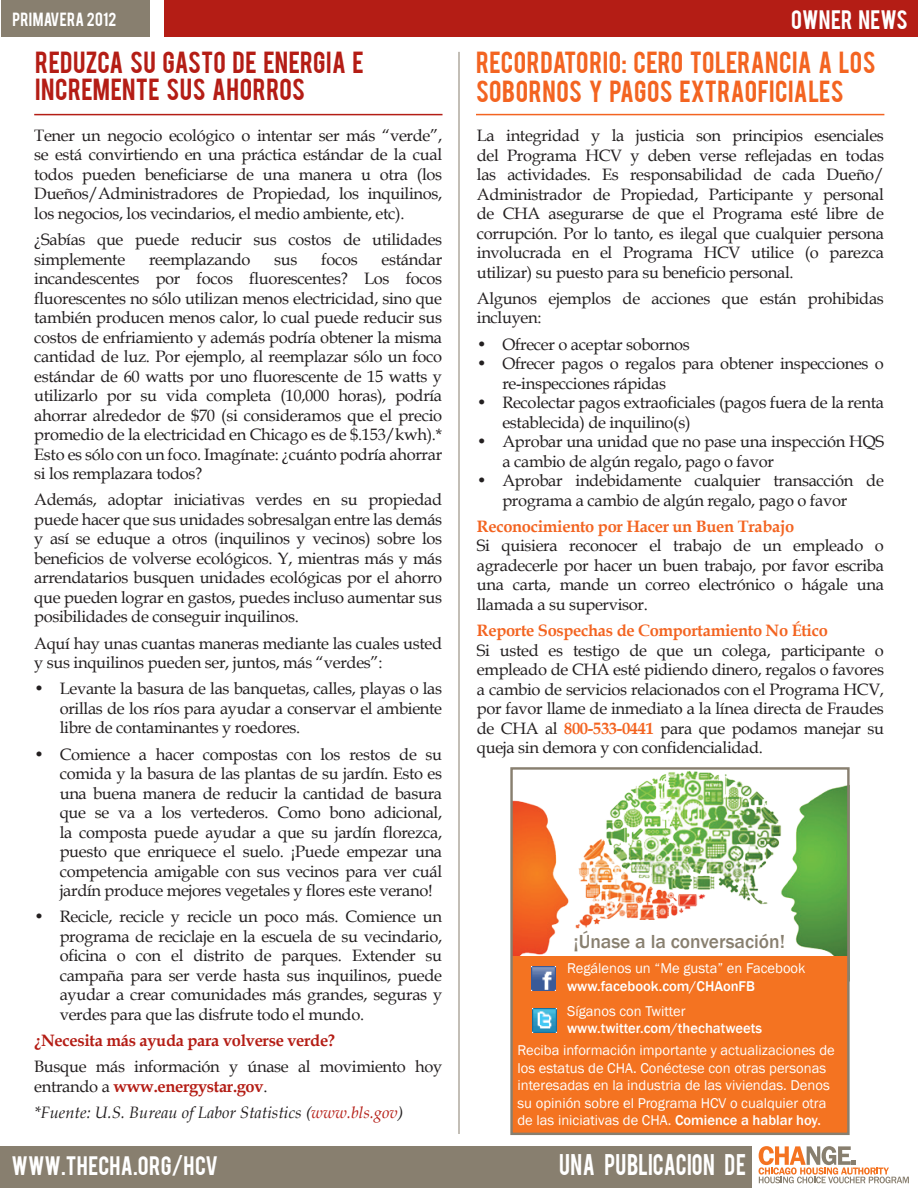
<style>
.page{position:relative;width:918px;height:1188px;background:#fff}
.page>*{position:absolute;margin:0;border:0;box-sizing:border-box;transform-origin:0 0}
.t1{font:24px/28.8px "Bebas";letter-spacing:.015em;color:#f36421}
.t2{font:24px/27px "Bebas";letter-spacing:.02em;color:#b41d15}
.t3{font:23.55px "Bebas";letter-spacing:.015em;color:#fff;scale:.89 1}
.t4{font:21px "Bebas";letter-spacing:.01em;color:#fff}
.t5{font:500 19.5px "Franklin Gothic";color:#887f6f}
.t6{font:16.5px/19.5px "Book Antiqua";letter-spacing:-.02em;color:#231f20;text-align:justify}
.t7{font:700 16.5px "Book Antiqua";letter-spacing:-.02em;color:#f36421}
.t8{font:italic 16.5px "Book Antiqua";color:#231f20}
.t9{font:700 16.5px "Book Antiqua";letter-spacing:-.02em;color:#b41d15}
.t10{font:15px "Bebas";letter-spacing:.02em;color:#fff}
.t11{font:14.55px/17.5px "Franklin Gothic";color:#fff}
.t12{font:500 14.55px "Franklin Gothic";color:#fff}
.s1{font-weight:700;color:#b41d15}
.s2{color:#b41d15}
.s3{font-weight:700;color:#f36421}
.s4{font-weight:500}
</style>
<div class="page">
<div style="left:1px;top:0;width:149px;height:37px;background:#887f6f"></div>
<div style="left:164px;top:0;width:754px;height:37px;background:#b41d15"></div>
<svg style="left:759px;top:1146px;width:150px;height:37px"></svg>
<div style="left:0;top:1146px;width:752px;height:42px;background:#887f6f"></div>
<hr style="left:459px;top:52px;width:1px;height:1082px;background:#887f6f">
<hr style="left:34px;top:114px;width:409px;height:1px;background:#b41d15">
<hr style="left:476px;top:114px;width:408px;height:1px;background:#f36421">
<img style="left:513px;top:771px;width:334px;height:185px">
<div style="left:511px;top:956px;width:337px;height:178px;background:#f47321"></div>
<img style="left:532px;top:966px;width:24px;height:24px">
<img style="left:532px;top:1009px;width:24px;height:24px">
<div style="left:510px;top:767px;width:340px;height:368px;border:2px solid #887f6f"></div>
<p class="t10" style="left:13px;top:8px;width:105px">PRIMAVERA 2012</p>
<p class="t4" style="left:791px;top:4px;width:118px">OWNER NEWS</p>
<h1 class="t2" style="left:35px;top:47px;width:330px">REDUZCA SU GASTO DE ENERGIA E<br>INCREMENTE SUS AHORROS</h1>
<p class="t6" style="left:34px;top:125px;width:410px">Tener un negocio ecológico o intentar ser más “verde”, se está convirtiendo en una práctica estándar de la cual todos pueden beneficiarse de una manera u otra (los Dueños/Administradores de Propiedad, los inquilinos, los negocios, los vecindarios, el medio ambiente, etc).</p>
<p class="t6" style="left:34px;top:229px;width:410px">¿Sabías que puede reducir sus costos de utilidades simplemente</p>
<p class="t6" style="left:34px;top:249px;width:410px;text-indent:347px">estándar incandescentes por focos fluorescentes? Los focos fluorescentes no sólo utilizan menos electricidad, sino que también producen menos calor, lo cual puede reducir sus costos de enfriamiento y además podría obtener la misma cantidad de luz. Por ejemplo, al reemplazar sólo un foco estándar de 60 watts por uno fluorescente de 15 watts y utilizarlo por su vida completa (10,000 horas), podría ahorrar alrededor de $70 (si consideramos que el precio promedio de la electricidad en Chicago es de $.153/kwh).* Esto es sólo con un foco. Imagínate: ¿cuánto podría ahorrar si los remplazara todos?</p>
<p class="t6" style="left:34px;top:490px;width:410px">Además, adoptar iniciativas verdes en su propiedad puede hacer que sus unidades sobresalgan entre las demás y así se eduque a otros (inquilinos y vecinos) sobre los beneficios de volverse ecológicos. Y, mientras más y más arrendatarios busquen unidades ecológicas por el ahorro que pueden lograr en gastos, puedes incluso aumentar sus posibilidades de conseguir inquilinos.</p>
<p class="t6" style="left:34px;top:633px;width:409px">Aquí hay unas cuantas maneras mediante las cuales usted y sus inquilinos pueden ser, juntos, más “verdes”:</p>
<p class="t6" style="left:60px;top:679px;width:384px;text-indent:-26px">• Levante la basura de las banquetas, calles, playas o las orillas de los ríos para ayudar a conservar el ambiente libre de contaminantes y roedores.</p>
<p class="t6" style="left:60px;top:744px;width:384px;text-indent:-26px">• Comience a hacer compostas con los restos de su comida y la basura de las plantas de su jardín. Esto es una buena manera de reducir la cantidad de basura que se va a los vertederos. Como bono adicional, la composta puede ayudar a que su jardín florezca, puesto que enriquece el suelo. ¡Puede empezar una competencia amigable con sus vecinos para ver cuál jardín produce mejores vegetales y flores este verano!</p>
<p class="t6" style="left:60px;top:907px;width:384px;text-indent:-26px">• Recicle, recicle y recicle un poco más. Comience un programa de reciclaje en la escuela de su vecindario, oficina o con el distrito de parques. Extender su campaña para ser verde hasta sus inquilinos, puede ayudar a crear comunidades más grandes, seguras y verdes para que las disfrute todo el mundo.</p>
<p class="t9" style="left:34px;top:1029px;width:303px">¿Necesita más ayuda para volverse verde?</p>
<p class="t6" style="left:34px;top:1057px;width:410px">Busque más información y únase al movimiento hoy entrando a <span class="s1">www.energystar.gov</span>.</p>
<p class="t8" style="left:34px;top:1101px;width:370px">*Fuente: U.S. Bureau of Labor Statistics (<span class="s2">www.bls.gov</span>)</p>
<p class="t6" style="left:149px;top:249px;width:103px">reemplazando</p>
<p class="t6" style="left:274px;top:249px;width:25px">sus</p>
<p class="t6" style="left:321px;top:249px;width:38px">focos</p>
<h1 class="t1" style="left:476px;top:47px;width:401px">RECORDATORIO: CERO TOLERANCIA A LOS<br>SOBORNOS Y PAGOS EXTRAOFICIALES</h1>
<p class="t6" style="left:477px;top:125px;width:409px">La integridad y la justicia son principios esenciales del Programa HCV y deben verse reflejadas en todas las actividades. Es responsabilidad de cada Dueño/ Administrador de Propiedad, Participante y personal de CHA asegurarse de que el Programa esté libre de corrupción. Por lo tanto, es ilegal que cualquier persona involucrada en el Programa HCV utilice (o parezca utilizar) su puesto para su beneficio personal.</p>
<p class="t6" style="left:477px;top:288px;width:409px">Algunos ejemplos de acciones que están prohibidas incluyen:</p>
<p class="t6" style="left:477px;top:334px;width:215px">• Ofrecer o aceptar sobornos</p>
<p class="t6" style="left:502px;top:353px;width:383px;text-indent:-26px">• Ofrecer pagos o regalos para obtener inspecciones o re-inspecciones rápidas</p>
<p class="t6" style="left:502px;top:392px;width:383px;text-indent:-26px">• Recolectar pagos extraoficiales (pagos fuera de la renta establecida) de inquilino(s)</p>
<p class="t6" style="left:502px;top:431px;width:383px;text-indent:-26px">• Aprobar una unidad que no pase una inspección HQS a cambio de algún regalo, pago o favor</p>
<p class="t6" style="left:502px;top:470px;width:383px;text-indent:-26px">• Aprobar indebidamente cualquier transacción de programa a cambio de algún regalo, pago o favor</p>
<p class="t7" style="left:477px;top:515px;width:319px">Reconocimiento por Hacer un Buen Trabajo</p>
<p class="t6" style="left:477px;top:536px;width:409px">Si quisiera reconocer el trabajo de un empleado o agradecerle por hacer un buen trabajo, por favor escriba una carta, mande un correo electrónico o hágale una llamada a su supervisor.</p>
<p class="t7" style="left:477px;top:619px;width:353px">Reporte Sospechas de Comportamiento No Ético</p>
<p class="t6" style="left:477px;top:640px;width:409px">Si usted es testigo de que un colega, participante o empleado de CHA esté pidiendo dinero, regalos o favores a cambio de servicios relacionados con el Programa HCV, por favor llame de inmediato a la línea directa de Fraudes de CHA al <span class="s3">800-533-0441</span> para que podamos manejar su queja sin demora y con confidencialidad.</p>
<p class="t5" style="left:573px;top:930px;width:213px">¡Únase a la conversación!</p>
<p class="t11" style="left:567px;top:960px;width:240px">Regálenos un “Me gusta” en Facebook</p>
<p class="t12" style="left:567px;top:977px;width:189px">www.facebook.com/CHAonFB</p>
<p class="t11" style="left:567px;top:1002px;width:120px">Síganos con Twitter</p>
<p class="t12" style="left:567px;top:1019px;width:197px">www.twitter.com/thechatweets</p>
<p class="t11" style="left:517px;top:1042px;width:319px">Reciba información importante y actualizaciones de los estatus de CHA. Conéctese con otras personas interesadas en la industria de las viviendas. Denos su opinión sobre el Programa HCV o cualquier otra de las iniciativas de CHA. <span class="s4">Comience a hablar hoy.</span></p>
<p class="t4" style="left:12px;top:1151px;width:208px">WWW.THECHA.ORG/HCV</p>
<h2 class="t3" style="left:559px;top:1148px;width:211px">UNA PUBLICACION DE</h2>
</div>
